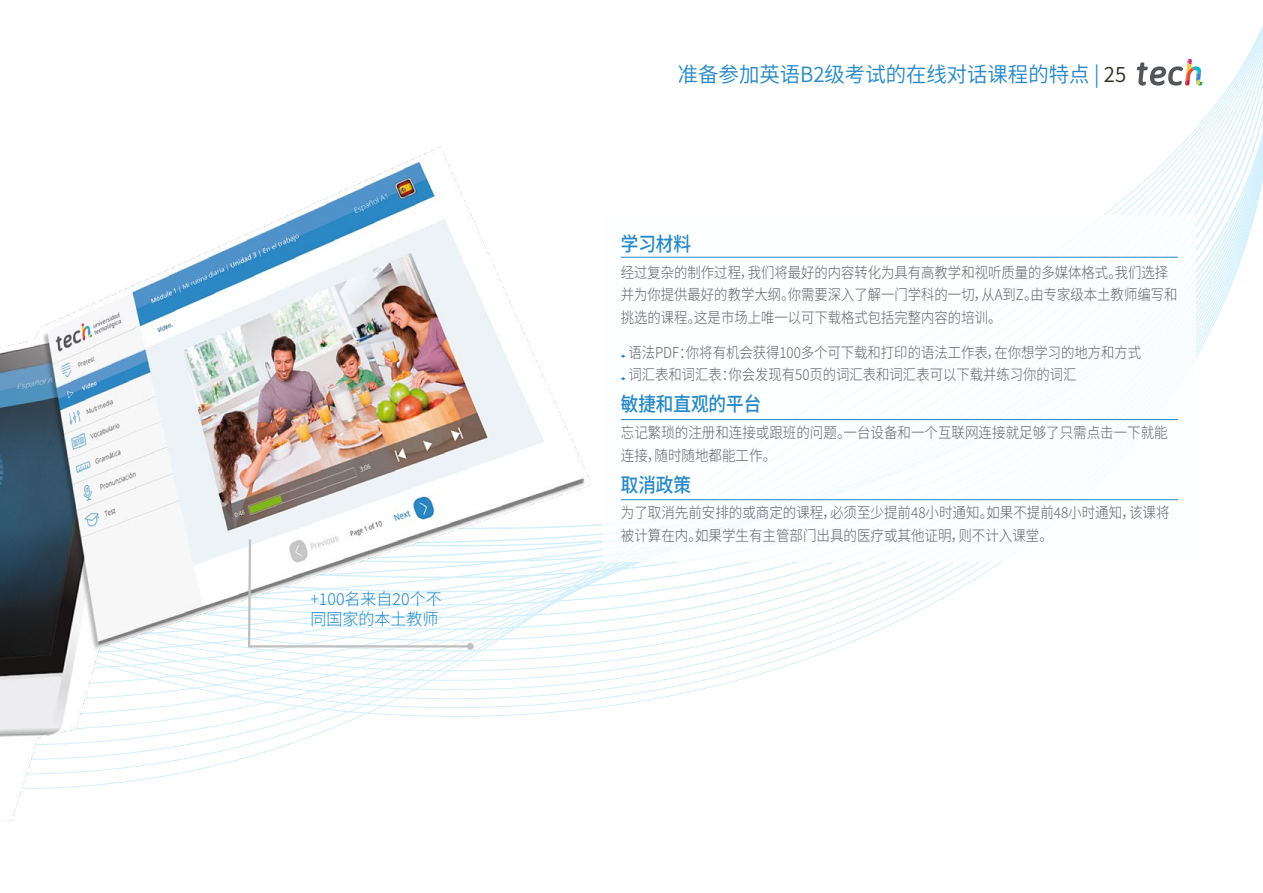
<style>
.page{position:relative;width:1263px;height:893px;background:#fff}
.page>*{position:absolute;margin:0;border:0;box-sizing:border-box;transform-origin:0 0}
.t1{font:21px "Source Han Sans CN";color:#2488c9}
.t2{font:500 19.5px "Source Han Sans CN";color:#2488c9;scale:.9 1}
.t3{font:300 16.5px/19.5px "Source Han Sans CN";color:#2488c9}
.t4{font:300 15px/22.5px "Source Han Sans CN";color:#61646a;scale:.89 1}
.t5{font:300 15px/22.5px "Source Han Sans CN";color:#61646a;scale:.9 1}
.s1{color:#312e20}
</style>
<div class="page">
<svg style="left:595px;top:25px;width:668px;height:684px"></svg>
<img style="left:0;top:146px;width:595px;height:675px">
<svg style="left:247px;top:537px;width:225px;height:112px"></svg>
<div style="left:467px;top:643px;width:7px;height:7px;background:#bfbfbf;border-radius:50%"></div>
<svg style="left:1137px;top:59px;width:65px;height:27px"></svg>
<div style="left:603px;top:215px;width:593px;height:346px;background:#fcfeff"></div>
<hr style="left:621px;top:257px;width:557px;height:1px;background:#2488c9">
<hr style="left:621px;top:499px;width:557px;height:1px;background:#2488c9">
<hr style="left:621px;top:419px;width:557px;height:1px;background:#2488c9">
<p class="t3" style="left:310px;top:590px;width:133px">+100名来自20个不同国家的本土教师</p>
<h1 class="t1" style="left:678px;top:63px;width:450px">准备参加英语B2级考试的在线对话课程的特点 | <span class="s1">25</span></h1>
<h2 class="t2" style="left:621px;top:233px;width:80px">学习材料</h2>
<p class="t4" style="left:621px;top:261px;width:627px">经过复杂的制作过程，我们将最好的内容转化为具有高教学和视听质量的多媒体格式。我们选择并为你提供最好的教学大纲。你需要深入了解一门学科的一切，从A到Z。由专家级本土教师编写和挑选的课程。这是市场上唯一以可下载格式包括完整内容的培训。</p>
<p class="t4" style="left:628px;top:341px;width:578px">语法PDF：你将有机会获得100多个可下载和打印的语法工作表，在你想学习的地方和方式词汇表和词汇表：你会发现有50页的词汇表和词汇表可以下载并练习你的词汇</p>
<h2 class="t2" style="left:621px;top:393px;width:158px">敏捷和直观的平台</h2>
<p class="t5" style="left:621px;top:422px;width:609px">忘记繁琐的注册和连接或跟班的问题。一台设备和一个互联网连接就足够了只需点击一下就能连接，随时随地都能工作。</p>
<h2 class="t2" style="left:621px;top:473px;width:80px">取消政策</h2>
<p class="t5" style="left:621px;top:502px;width:611px">为了取消先前安排的或商定的课程，必须至少提前48小时通知。如果不提前48小时通知，该课将被计算在内。如果学生有主管部门出具的医疗或其他证明，则不计入课堂。</p>
</div>
